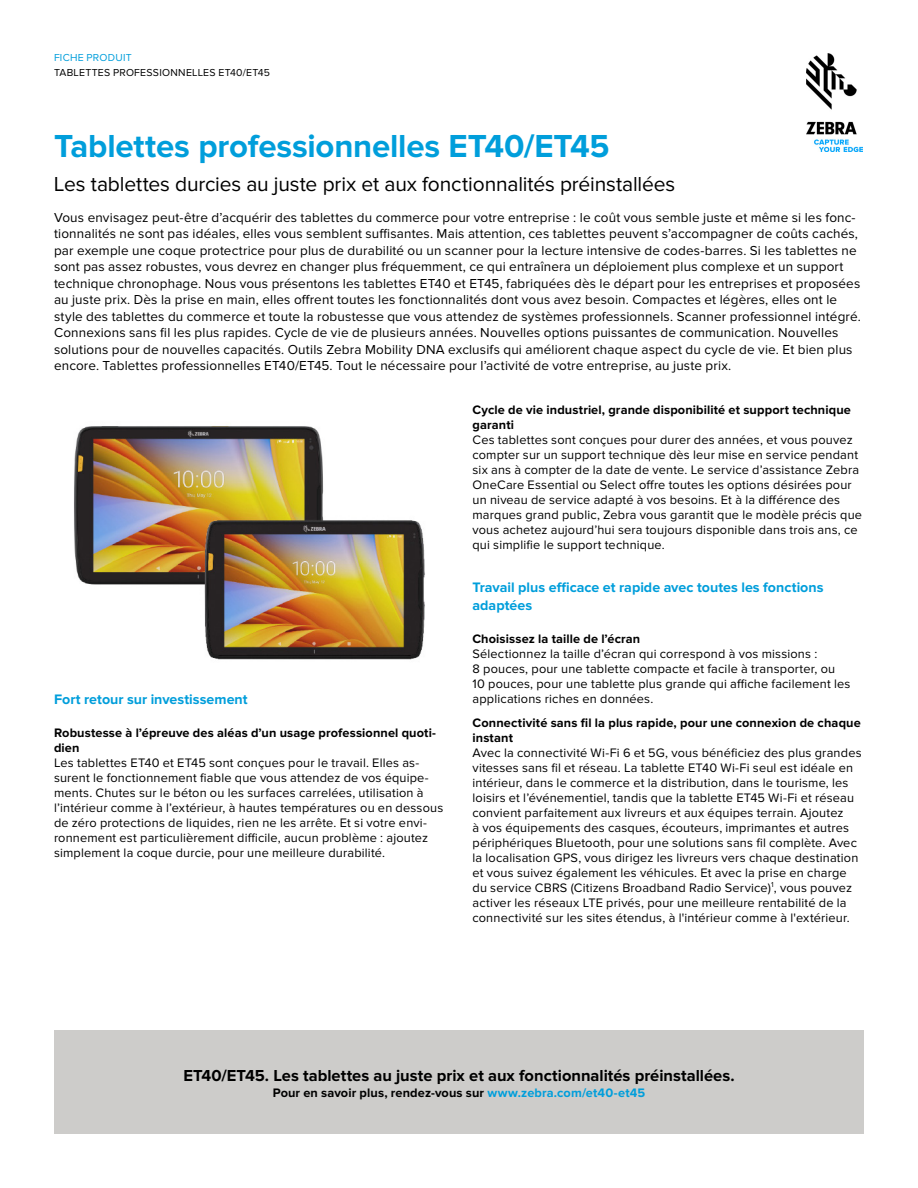
<style>
.page{position:relative;width:918px;height:1188px;background:#fff}
.page>*{position:absolute;margin:0;border:0;box-sizing:border-box;transform-origin:0 0}
.t1{font:700 33px "Proxima Nova";letter-spacing:-.005em;color:#009edb}
.t2{font:21px "Proxima Nova";letter-spacing:-.01em;color:#000}
.t3{font:700 16.5px "Proxima Nova";color:#000}
.t4{font:700 14.25px/17.2px "Proxima Nova";color:#009edb}
.t5{font:13.5px/16.5px "Proxima Nova";letter-spacing:.01em;color:#000}
.t6{font:12.75px/15px "Proxima Nova";letter-spacing:.015em;color:#000}
.t7{font:700 12.75px/15px "Proxima Nova";letter-spacing:.01em;color:#000}
.t8{font:10.5px "Proxima Nova";letter-spacing:.025em;color:#000}
.t9{font:10.5px "Proxima Nova";letter-spacing:.025em;color:#009edb}
.s1{color:#009edb}
</style>
<div class="page">
<img style="left:806px;top:54px;width:56px;height:97px">
<div style="left:54px;top:1031px;width:810px;height:103px;background:#cdccca"></div>
<img style="left:74px;top:426px;width:351px;height:234px">
<p class="t9" style="left:54px;top:52px;width:79px">FICHE PRODUIT</p>
<p class="t8" style="left:54px;top:66px;width:218px">TABLETTES PROFESSIONNELLES ET40/ET45</p>
<h1 class="t1" style="left:54px;top:127px;width:557px">Tablettes professionnelles ET40/ET45</h1>
<h2 class="t2" style="left:54px;top:172px;width:623px">Les tablettes durcies au juste prix et aux fonctionnalités préinstallées</h2>
<p class="t5" style="left:54px;top:209px;width:808px">Vous envisagez peut-être d’acquérir des tablettes du commerce pour votre entreprise : le coût vous semble juste et même si les fonc&shy;tionnalités ne sont pas idéales, elles vous semblent suffisantes. Mais attention, ces tablettes peuvent s’accompagner de coûts cachés, par exemple une coque protectrice pour plus de durabilité ou un scanner pour la lecture intensive de codes-barres. Si les tablettes ne sont pas assez robustes, vous devrez en changer plus fréquemment, ce qui entraînera un déploiement plus complexe et un support technique chronophage. Nous vous présentons les tablettes ET40 et ET45, fabriquées dès le départ pour les entreprises et proposées au juste prix. Dès la prise en main, elles offrent toutes les fonctionnalités dont vous avez besoin. Compactes et légères, elles ont le style des tablettes du commerce et toute la robustesse que vous attendez de systèmes professionnels. Scanner professionnel intégré.<br>Connexions sans fil les plus rapides. Cycle de vie de plusieurs années. Nouvelles options puissantes de communication. Nouvelles solutions pour de nouvelles capacités. Outils Zebra Mobility DNA exclusifs qui améliorent chaque aspect du cycle de vie. Et bien plus encore. Tablettes professionnelles ET40/ET45. Tout le nécessaire pour l’activité de votre entreprise, au juste prix.</p>
<p class="t4" style="left:54px;top:691px;width:195px">Fort retour sur investissement</p>
<p class="t7" style="left:54px;top:725px;width:384px">Robustesse à l’épreuve des aléas d’un usage professionnel quoti&shy;dien</p>
<p class="t6" style="left:54px;top:755px;width:391px">Les tablettes ET40 et ET45 sont conçues pour le travail. Elles as&shy;surent le fonctionnement fiable que vous attendez de vos équipe&shy;ments. Chutes sur le béton ou les surfaces carrelées, utilisation à l’intérieur comme à l’extérieur, à hautes températures ou en dessous de zéro protections de liquides, rien ne les arrête. Et si votre envi&shy;ronnement est particulièrement difficile, aucun problème : ajoutez simplement la coque durcie, pour une meilleure durabilité.</p>
<p class="t7" style="left:472px;top:402px;width:380px">Cycle de vie industriel, grande disponibilité et support technique garanti</p>
<p class="t6" style="left:472px;top:432px;width:391px">Ces tablettes sont conçues pour durer des années, et vous pouvez compter sur un support technique dès leur mise en service pendant six ans à compter de la date de vente. Le service d’assistance Zebra OneCare Essential ou Select offre toutes les options désirées pour un niveau de service adapté à vos besoins. Et à la différence des marques grand public, Zebra vous garantit que le modèle précis que vous achetez aujourd’hui sera toujours disponible dans trois ans, ce qui simplifie le support technique.</p>
<p class="t4" style="left:472px;top:579px;width:353px">Travail plus efficace et rapide avec toutes les fonctions adaptées</p>
<p class="t7" style="left:472px;top:631px;width:169px">Choisissez la taille de l’écran</p>
<p class="t6" style="left:472px;top:646px;width:380px">Sélectionnez la taille d’écran qui correspond à vos missions :<br>8 pouces, pour une tablette compacte et facile à transporter, ou 10 pouces, pour une tablette plus grande qui affiche facilement les applications riches en données.</p>
<p class="t7" style="left:472px;top:715px;width:390px">Connectivité sans fil la plus rapide, pour une connexion de chaque instant</p>
<p class="t6" style="left:472px;top:745px;width:391px">Avec la connectivité Wi-Fi 6 et 5G, vous bénéficiez des plus grandes vitesses sans fil et réseau. La tablette ET40 Wi-Fi seul est idéale en intérieur, dans le commerce et la distribution, dans le tourisme, les loisirs et l’événementiel, tandis que la tablette ET45 Wi-Fi et réseau convient parfaitement aux livreurs et aux équipes terrain. Ajoutez<br>à vos équipements des casques, écouteurs, imprimantes et autres périphériques Bluetooth, pour une solutions sans fil complète. Avec la localisation GPS, vous dirigez les livreurs vers chaque destination et vous suivez également les véhicules. Et avec la prise en charge du service CBRS (Citizens Broadband Radio Service)<sup>1</sup>, vous pouvez activer les réseaux LTE privés, pour une meilleure rentabilité de la connectivité sur les sites étendus, à l'intérieur comme à l'extérieur.</p>
<p class="t3" style="left:183px;top:1066px;width:553px">ET40/ET45. Les tablettes au juste prix et aux fonctionnalités préinstallées.</p>
<p class="t7" style="left:273px;top:1085px;width:374px">Pour en savoir plus, rendez-vous sur <span class="s1">www.zebra.com/et40-et45</span></p>
</div>
